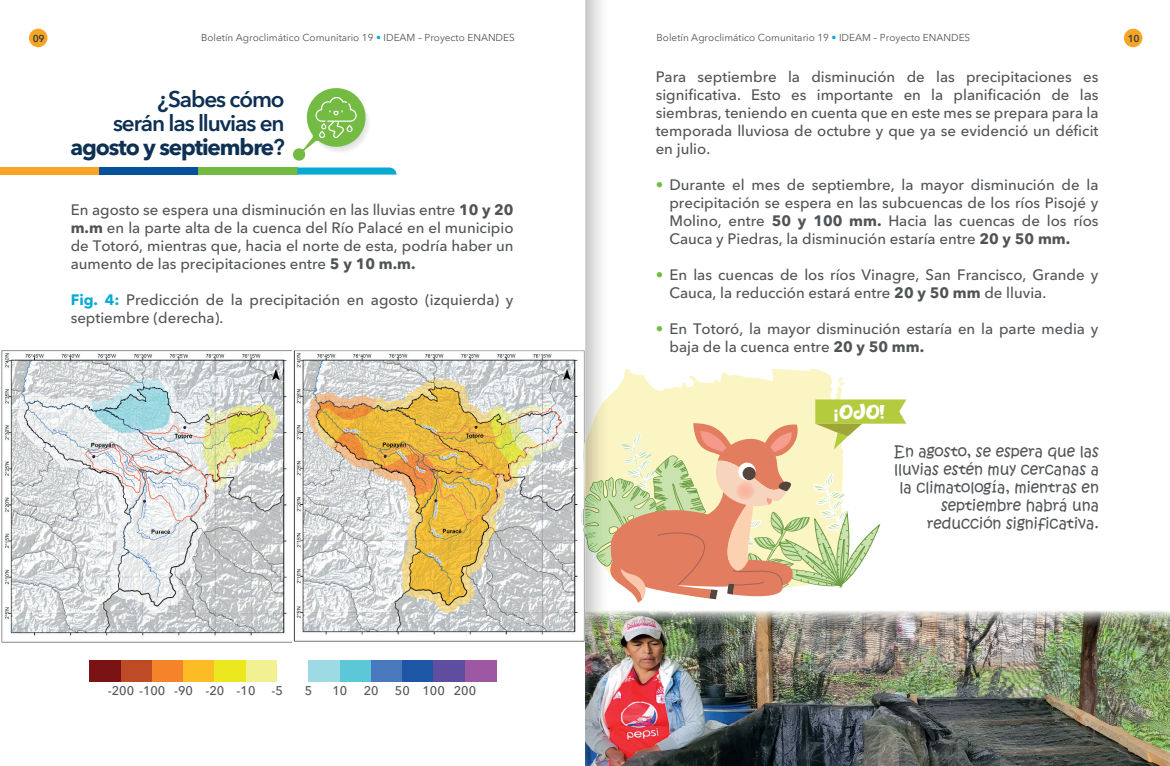
<style>
.page{position:relative;width:1170px;height:766px;background:#fff}
.page>*{position:absolute;margin:0;border:0;box-sizing:border-box;transform-origin:0 0}
.t1{font:600 22.5px/23.8px "Avenir Next Cyr";letter-spacing:-.05em;color:#0e3053;text-align:right}
.t2{font:16.88px "Honey Silk";color:#fff}
.t3{font:500 15px/18px "Avenir Next Cyr";color:#505457;text-align:justify}
.t4{font:15px/18px "Kristen ITC";color:#505457;text-align:right}
.t5{font:500 12.5px "Avenir Next Cyr";color:#505457}
.t6{font:10px "Avenir Next Cyr";color:#505457}
.t7{font:600 10px "Avenir Next Cyr";color:#373b3e}
.s1{color:#0aa9d4}
.s2{font-weight:700}
.s3{font-weight:700;color:#0aa9d4}
.s4{color:#74bb43}
.s5{font-family:"Avenir Next Cyr";font-weight:700}
</style>
<div class="page">
<div style="left:0;top:167px;width:99px;height:7px;background:#f8a526"></div>
<div style="left:99px;top:167px;width:99px;height:7px;background:#08519b"></div>
<div style="left:198px;top:167px;width:99px;height:7px;background:#74bb43"></div>
<svg style="left:297px;top:167px;width:99px;height:7px"></svg>
<svg style="left:293px;top:88px;width:76px;height:73px"></svg>
<div style="left:29px;top:29px;width:18px;height:18px;background:#f8a526;border-radius:50%"></div>
<div style="left:1123px;top:29px;width:19px;height:18px;background:#f8a526;border-radius:50%"></div>
<div style="left:90px;top:660px;width:31px;height:21px;background:#7b1214"></div>
<div style="left:121px;top:660px;width:31px;height:21px;background:#bd4b26"></div>
<div style="left:152px;top:660px;width:31px;height:21px;background:#f5832a"></div>
<div style="left:183px;top:660px;width:32px;height:21px;background:#fdbc26"></div>
<div style="left:215px;top:660px;width:31px;height:21px;background:#ece820"></div>
<div style="left:246px;top:660px;width:31px;height:21px;background:#f2f191"></div>
<div style="left:308px;top:660px;width:32px;height:21px;background:#9edae4"></div>
<div style="left:340px;top:660px;width:31px;height:21px;background:#5cc8d7"></div>
<div style="left:371px;top:660px;width:31px;height:21px;background:#4a78bd"></div>
<div style="left:402px;top:660px;width:31px;height:21px;background:#1e56a6"></div>
<div style="left:433px;top:660px;width:32px;height:21px;background:#5f4ea0"></div>
<div style="left:465px;top:660px;width:31px;height:21px;background:#9e58a3"></div>
<img style="left:906px;top:610px;width:263px;height:155px">
<img style="left:1px;top:350px;width:579px;height:292px">
<img style="left:293px;top:350px;width:1px;height:292px">
<img style="left:580px;top:0;width:326px;height:765px">
<p class="t7" style="left:33px;top:33px;width:13px">09</p>
<p class="t6" style="left:201px;top:32px;width:315px">Boletín Agroclimático Comunitario 19 <span class="s1">•</span> IDEAM – Proyecto ENANDES</p>
<p class="t6" style="left:656px;top:32px;width:315px">Boletín Agroclimático Comunitario 19 <span class="s1">•</span> IDEAM – Proyecto ENANDES</p>
<p class="t7" style="left:1127px;top:33px;width:13px">10</p>
<h1 class="t1" style="left:70px;top:88px;width:216px">¿Sabes cómo<br>serán las lluvias en <span class="s2">agosto y septiembre</span>?</h1>
<p class="t3" style="left:71px;top:201px;width:444px">En agosto se espera una disminución en las lluvias entre <span class="s2">10 y 20 m.m</span> en la parte alta de la cuenca del Río Palacé en el municipio de Totoró, mientras que, hacia el norte de esta, podría haber un aumento de las precipitaciones entre <span class="s2">5 y 10 m.m.</span></p>
<p class="t3" style="left:71px;top:291px;width:444px"><span class="s3">Fig. 4:</span> Predicción de la precipitación en agosto (izquierda) y septiembre (derecha).</p>
<p class="t5" style="left:108px;top:682px;width:149px">-200 -100 -90 -20 -10</p>
<p class="t5" style="left:271px;top:682px;width:13px">-5</p>
<p class="t5" style="left:305px;top:682px;width:9px">5</p>
<p class="t5" style="left:332px;top:682px;width:16px">10</p>
<p class="t5" style="left:363px;top:682px;width:16px">20</p>
<p class="t5" style="left:395px;top:682px;width:83px">50 100 200</p>
<p class="t3" style="left:655px;top:68px;width:444px">Para septiembre la disminución de las precipitaciones es significativa. Esto es importante en la planificación de las siembras, teniendo en cuenta que en este mes se prepara para la temporada lluviosa de octubre y que ya se evidenció un déficit en julio.</p>
<p class="t3" style="left:669px;top:176px;width:430px;text-indent:-14px"><span class="s4">•</span> Durante el mes de septiembre, la mayor disminución de la precipitación se espera en las subcuencas de los ríos Pisojé y Molino, entre <span class="s2">50 y 100 mm.</span> Hacia las cuencas de los ríos Cauca y Piedras, la disminución estaría entre <span class="s2">20 y 50 mm.</span></p>
<p class="t3" style="left:669px;top:266px;width:430px;text-indent:-14px"><span class="s4">•</span> En las cuencas de los ríos Vinagre, San Francisco, Grande y<br>Cauca, la reducción estará entre <span class="s2">20 y 50 mm</span> de lluvia.</p>
<p class="t3" style="left:669px;top:320px;width:430px;text-indent:-14px"><span class="s4">•</span> En Totoró, la mayor disminución estaría en la parte media y baja de la cuenca entre <span class="s2">20 y 50 mm.</span></p>
<p class="t2" style="left:833px;top:402px;width:53px"><span class="s5">¡</span>OJO!</p>
<p class="t4" style="left:893px;top:443px;width:206px">En agosto, se espera que las lluvias estén muy cercanas a la climatología, mientras en septiembre habrá una reducción significativa.</p>
</div>
